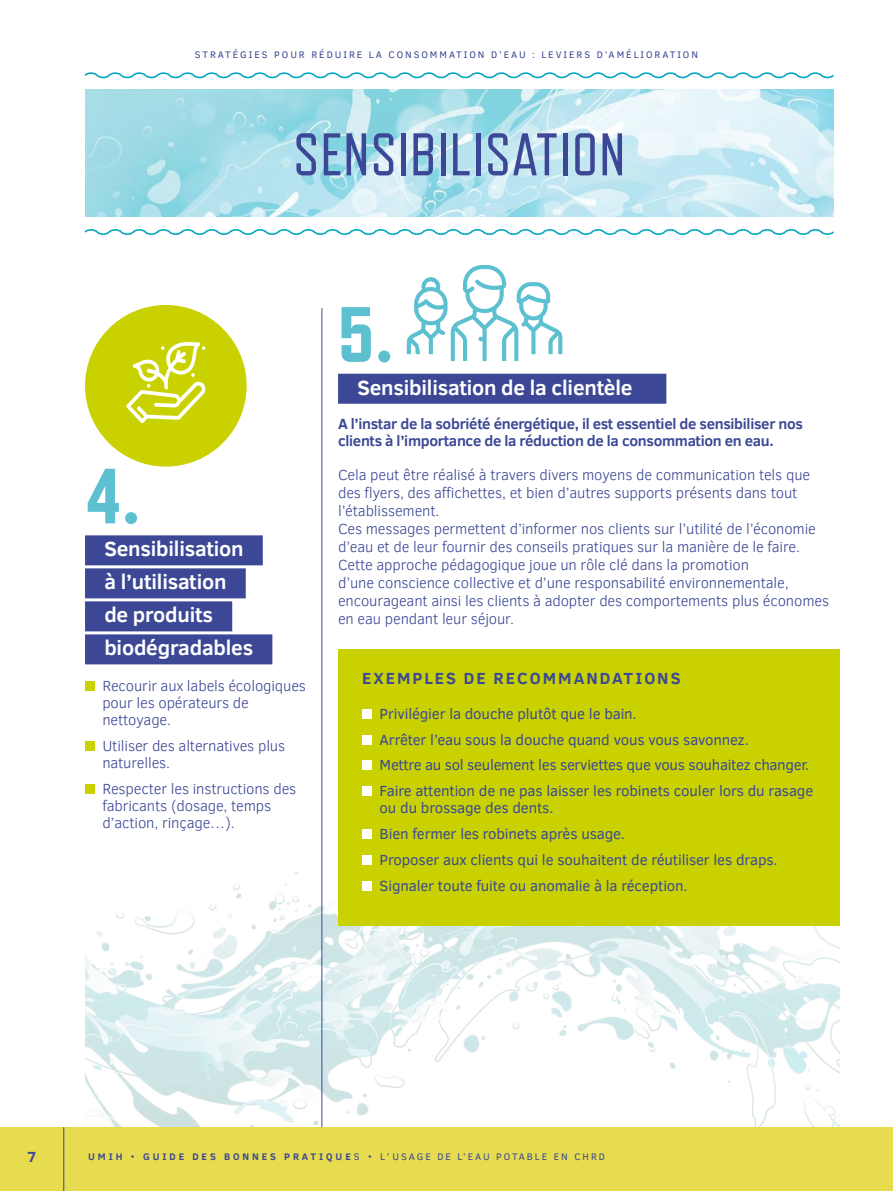
<style>
.page{position:relative;width:893px;height:1191px;background:#fff}
.page>*{position:absolute;margin:0;border:0;box-sizing:border-box;transform-origin:0 0}
.t1{font:800 78px "Refrigerator Deluxe";color:#5cc0d1}
.t2{font:60px "Refrigerator Deluxe";letter-spacing:.02em;color:#3c4895}
.t3{font:700 21px/33px "Clear Sans";letter-spacing:-.01em;color:#fff}
.t4{font:700 16.5px "Clear Sans";letter-spacing:.12em;color:#3c4895}
.t5{font:300 15px/18px "Clear Sans";letter-spacing:-.01em;color:#3c4895}
.t6{font:15px/25.8px "Clear Sans";letter-spacing:-.01em;color:#3c4895}
.t7{font:700 15px/16.5px "Clear Sans";letter-spacing:-.02em;color:#3c4895}
.t8{font:9.75px "Clear Sans";letter-spacing:.2em;color:#3c4895}
.s1{font-weight:700}
</style>
<div class="page">
<img style="left:85px;top:849px;width:755px;height:278px">
<img style="left:85px;top:89px;width:748px;height:128px">
<div style="left:0;top:1127px;width:893px;height:64px;background:#e7db50"></div>
<hr style="left:64px;top:1127px;width:1px;height:64px;background:#3c4895">
<svg style="left:84px;top:229px;width:750px;height:6px"></svg>
<svg style="left:84px;top:72px;width:750px;height:7px"></svg>
<div style="left:338px;top:374px;width:328px;height:30px;background:#3c4895"></div>
<div style="left:85px;top:535px;width:178px;height:30px;background:#3c4895"></div>
<div style="left:85px;top:568px;width:161px;height:30px;background:#3c4895"></div>
<div style="left:85px;top:601px;width:147px;height:30px;background:#3c4895"></div>
<div style="left:85px;top:634px;width:187px;height:30px;background:#3c4895"></div>
<div style="left:85px;top:681px;width:10px;height:9px;background:#c9d200"></div>
<div style="left:85px;top:741px;width:10px;height:10px;background:#c9d200"></div>
<div style="left:85px;top:784px;width:10px;height:10px;background:#c9d200"></div>
<hr style="left:322px;top:308px;width:1px;height:819px;background:#3c4895">
<div style="left:338px;top:649px;width:502px;height:277px;background:#c9d200"></div>
<div style="left:362px;top:709px;width:10px;height:9px;background:#fff"></div>
<div style="left:362px;top:734px;width:10px;height:10px;background:#fff"></div>
<div style="left:362px;top:760px;width:10px;height:10px;background:#fff"></div>
<div style="left:362px;top:786px;width:10px;height:10px;background:#fff"></div>
<div style="left:362px;top:829px;width:10px;height:10px;background:#fff"></div>
<div style="left:362px;top:855px;width:10px;height:9px;background:#fff"></div>
<div style="left:362px;top:880px;width:10px;height:10px;background:#fff"></div>
<div style="left:85px;top:305px;width:162px;height:161px;background:#c9d200;border-radius:50%"></div>
<svg style="left:126px;top:342px;width:80px;height:81px"></svg>
<svg style="left:407px;top:265px;width:155px;height:96px"></svg>
<p class="t8" style="left:195px;top:48px;width:505px">STRATÉGIES POUR RÉDUIRE LA CONSOMMATION D’EAU : LEVIERS D’AMÉLIORATION</p>
<h2 class="t2" style="left:293px;top:122px;width:334px">SENSIBILISATION</h2>
<h1 class="t1" style="left:85px;top:451px;width:56px">4.</h1>
<h3 class="t3" style="left:104px;top:532px;width:150px">Sensibilisation à l’utilisation de produits biodégradables</h3>
<p class="t5" style="left:102px;top:677px;width:205px;line-height:17.2px">Recourir aux labels écologiques pour les opérateurs de nettoyage.</p>
<p class="t5" style="left:102px;top:737px;width:184px;line-height:17.2px">Utiliser des alternatives plus naturelles.</p>
<p class="t5" style="left:102px;top:780px;width:195px;line-height:17.2px">Respecter les instructions des fabricants (dosage, temps d’action, rinçage…).</p>
<h1 class="t1" style="left:338px;top:290px;width:56px">5.</h1>
<h3 class="t3" style="left:357px;top:370px;width:277px">Sensibilisation de la clientèle</h3>
<p class="t7" style="left:338px;top:415px;width:466px">A l’instar de la sobriété énergétique, il est essentiel de sensibiliser nos clients à l’importance de la réduction de la consommation en eau.</p>
<p class="t5" style="left:338px;top:466px;width:493px">Cela peut être réalisé à travers divers moyens de communication tels que des flyers, des affichettes, et bien d’autres supports présents dans tout l’établissement.<br>Ces messages permettent d’informer nos clients sur l’utilité de l’économie d’eau et de leur fournir des conseils pratiques sur la manière de le faire.<br>Cette approche pédagogique joue un rôle clé dans la promotion<br>d’une conscience collective et d’une responsabilité environnementale, encourageant ainsi les clients à adopter des comportements plus économes en eau pendant leur séjour.</p>
<p class="t4" style="left:362px;top:666px;width:320px">EXEMPLES DE RECOMMANDATIONS</p>
<p class="t6" style="left:380px;top:700px;width:435px">Privilégier la douche plutôt que le bain.<br>Arrêter l’eau sous la douche quand vous vous savonnez.<br>Mettre au sol seulement les serviettes que vous souhaitez changer.<br>Faire attention de ne pas laisser les robinets couler lors du rasage</p>
<p class="t6" style="left:380px;top:795px;width:400px">ou du brossage des dents.<br>Bien fermer les robinets après usage.<br>Proposer aux clients qui le souhaitent de réutiliser les draps.<br>Signaler toute fuite ou anomalie à la réception.</p>
<p class="t7" style="left:27px;top:1147px;width:11px">7</p>
<p class="t8" style="left:88px;top:1150px;width:519px"><span class="s1">UMIH</span> • <span class="s1">GUIDE DES BONNES PRATIQUE</span>S • L’USAGE DE L’EAU POTABLE EN CHRD</p>
</div>
